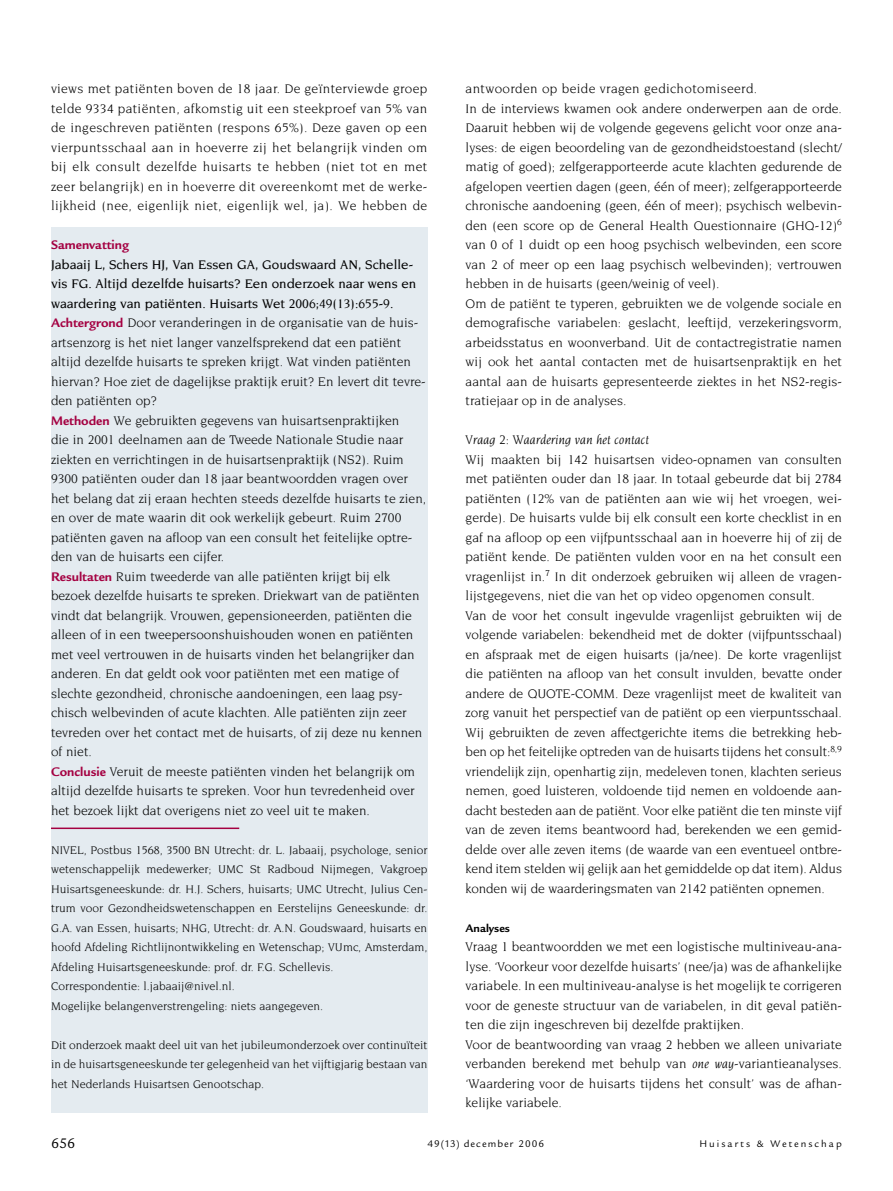
<style>
.page{position:relative;width:893px;height:1191px;background:#fff}
.page>*{position:absolute;margin:0;border:0;box-sizing:border-box;transform-origin:0 0}
.t1{font:15px "Legacy Sans";color:#000}
.Samenvatting{font:13.5px/19.5px "Novarese";color:#000;text-align:justify}
.Samenvatting_lijn{font:13.5px/19.5px "Novarese";color:#000;text-align:justify}
.Samenvatting-2{font:500 13.5px/19.5px "Novarese";color:#000}
.Samenvatting-3{font:13.5px "Novarese";letter-spacing:.025em;color:#000}
.Kop3{font:italic 13.5px "Novarese";color:#000}
.Kop_Samenvatting{font:700 13.5px "Legacy Sans";color:#a40041}
.Samenvatting_noot{font:12px/19.5px "Novarese";color:#000;text-align:justify}
.Kop2{font:700 12px "Legacy Sans";color:#000}
.t2{font:10.5px "Legacy Sans";letter-spacing:.19em;color:#000}
.t3{font:10.5px "Legacy Sans";letter-spacing:.1em;color:#000}
.s1{font-style:italic}
.s2{font-family:"Legacy Sans";font-weight:700;color:#a40041}
</style>
<div class="page">
<div style="left:51px;top:227px;width:376px;height:885px;background:#e4ebf0"></div>
<hr style="left:51px;top:827px;width:188px;height:2px;background:#a40041">
<p class="Samenvatting" style="left:51px;top:79px;width:378px">views met patiënten boven de 18 jaar. De geïnterviewde groep telde 9334 patiënten, afkomstig uit een steekproef van 5% van de ingeschreven patiënten (respons 65%). Deze gaven op een vierpuntsschaal aan in hoeverre zij het belangrijk vinden om bij elk consult dezelfde huisarts te hebben (niet tot en met zeer belangrijk) en in hoeverre dit overeenkomt met de werke&shy;lijkheid (nee, eigenlijk niet, eigenlijk wel, ja). We hebben de</p>
<p class="Samenvatting-3" style="left:466px;top:81px;width:293px">antwoorden op beide vragen gedichotomiseerd.</p>
<p class="Samenvatting" style="left:466px;top:98px;width:378px">In de interviews kwamen ook andere onderwerpen aan de orde.<br>Daaruit hebben wij de volgende gegevens gelicht voor onze ana&shy;lyses: de eigen beoordeling van de gezondheidstoestand (slecht/ matig of goed); zelfgerapporteerde acute klachten gedurende de afgelopen veertien dagen (geen, één of meer); zelfgerapporteerde chronische aandoening (geen, één of meer); psychisch welbevin&shy;den (een score op de General Health Questionnaire (GHQ-12)<sup>6 </sup>van 0 of 1 duidt op een hoog psychisch welbevinden, een score van 2 of meer op een laag psychisch welbevinden); vertrouwen hebben in de huisarts (geen/weinig of veel).</p>
<p class="Samenvatting" style="left:466px;top:293px;width:378px">Om de patiënt te typeren, gebruikten we de volgende sociale en demografische variabelen: geslacht, leeftijd, verzekeringsvorm, arbeidsstatus en woonverband. Uit de contactregistratie namen wij ook het aantal contacten met de huisartsenpraktijk en het aantal aan de huisarts gepresenteerde ziektes in het NS2-regis&shy;tratiejaar op in de analyses.</p>
<p class="Kop3" style="left:466px;top:432px;width:185px">Vraag 2: Waardering van het contact</p>
<p class="Samenvatting" style="left:466px;top:449px;width:378px">Wij maakten bij 142 huisartsen video-opnamen van consulten met patiënten ouder dan 18 jaar. In totaal gebeurde dat bij 2784 patiënten (12% van de patiënten aan wie wij het vroegen, wei&shy;gerde). De huisarts vulde bij elk consult een korte checklist in en gaf na afloop op een vijfpuntsschaal aan in hoeverre hij of zij de patiënt kende. De patiënten vulden voor en na het consult een vragenlijst in.<sup>7</sup> In dit onderzoek gebruiken wij alleen de vragen&shy;lijstgegevens, niet die van het op video opgenomen consult.</p>
<p class="Samenvatting" style="left:466px;top:605px;width:378px">Van de voor het consult ingevulde vragenlijst gebruikten wij de volgende variabelen: bekendheid met de dokter (vijfpuntsschaal) en afspraak met de eigen huisarts (ja/nee). De korte vragenlijst die patiënten na afloop van het consult invulden, bevatte onder andere de QUOTE-COMM. Deze vragenlijst meet de kwaliteit van zorg vanuit het perspectief van de patiënt op een vierpuntsschaal.<br>Wij gebruikten de zeven affectgerichte items die betrekking heb&shy;ben op het feitelijke optreden van de huisarts tijdens het consult:<sup>8,9 </sup>vriendelijk zijn, openhartig zijn, medeleven tonen, klachten serieus nemen, goed luisteren, voldoende tijd nemen en voldoende aan&shy;dacht besteden aan de patiënt. Voor elke patiënt die ten minste vijf van de zeven items beantwoord had, berekenden we een gemid&shy;delde over alle zeven items (de waarde van een eventueel ontbre&shy;kend item stelden wij gelijk aan het gemiddelde op dat item). Aldus konden wij de waarderingsmaten van 2142 patiënten opnemen.</p>
<p class="Kop2" style="left:466px;top:921px;width:46px">Analyses</p>
<p class="Samenvatting" style="left:466px;top:937px;width:378px">Vraag 1 beantwoordden we met een logistische multiniveau-ana&shy;lyse. ‘Voorkeur voor dezelfde huisarts’ (nee/ja) was de afhankelijke variabele. In een multiniveau-analyse is het mogelijk te corrigeren voor de geneste structuur van de variabelen, in dit geval patiën&shy;ten die zijn ingeschreven bij dezelfde praktijken.</p>
<p class="Samenvatting" style="left:466px;top:1034px;width:378px">Voor de beantwoording van vraag 2 hebben we alleen univariate verbanden berekend met behulp van <span class="s1">one way</span>-variantieanalyses. ‘Waardering voor de huisarts tijdens het consult’ was de afhan&shy;kelijke variabele.</p>
<p class="Kop_Samenvatting" style="left:51px;top:237px;width:80px">Samenvatting</p>
<p class="Samenvatting-2" style="left:51px;top:254px;width:367px">Jabaaij L, Schers HJ, Van Essen GA, Goudswaard AN, Schelle&shy;vis FG. Altijd dezelfde huisarts? Een onderzoek naar wens en waardering van patiënten. Huisarts Wet 2006;49(13):655-9.</p>
<p class="Samenvatting" style="left:51px;top:313px;width:376px;text-align:left"><span class="s2">Achtergrond</span> Door veranderingen in de organisatie van de huis&shy;artsenzorg is het niet langer vanzelfsprekend dat een patiënt altijd dezelfde huisarts te spreken krijgt. Wat vinden patiënten hiervan? Hoe ziet de dagelijkse praktijk eruit? En levert dit tevre&shy;den patiënten op?</p>
<p class="Samenvatting" style="left:51px;top:410px;width:377px;text-align:left"><span class="s2">Methoden</span> We gebruikten gegevens van huisartsenpraktijken<br>die in 2001 deelnamen aan de Tweede Nationale Studie naar ziekten en verrichtingen in de huisartsenpraktijk (NS2). Ruim 9300 patiënten ouder dan 18 jaar beantwoordden vragen over het belang dat zij eraan hechten steeds dezelfde huisarts te zien, en over de mate waarin dit ook werkelijk gebeurt. Ruim 2700 patiënten gaven na afloop van een consult het feitelijke optre&shy;den van de huisarts een cijfer.</p>
<p class="Samenvatting" style="left:51px;top:566px;width:373px;text-align:left"><span class="s2">Resultaten</span> Ruim tweederde van alle patiënten krijgt bij elk bezoek dezelfde huisarts te spreken. Driekwart van de patiënten vindt dat belangrijk. Vrouwen, gepensioneerden, patiënten die alleen of in een tweepersoonshuishouden wonen en patiënten met veel vertrouwen in de huisarts vinden het belangrijker dan anderen. En dat geldt ook voor patiënten met een matige of slechte gezondheid, chronische aandoeningen, een laag psy&shy;chisch welbevinden of acute klachten. Alle patiënten zijn zeer tevreden over het contact met de huisarts, of zij deze nu kennen of niet.</p>
<p class="Samenvatting_lijn" style="left:51px;top:761px;width:366px"><span class="s2">Conclusie</span> Veruit de meeste patiënten vinden het belangrijk om altijd dezelfde huisarts te spreken. Voor hun tevredenheid over het bezoek lijkt dat overigens niet zo veel uit te maken.</p>
<p class="Samenvatting_noot" style="left:51px;top:840px;width:378px">NIVEL, Postbus 1568, 3500 BN Utrecht: dr. L. Jabaaij, psychologe, senior wetenschappelijk medewerker; UMC St Radboud Nijmegen, Vakgroep Huisartsgeneeskunde: dr. H.J. Schers, huisarts; UMC Utrecht, Julius Cen&shy;trum voor Gezondheidswetenschappen en Eerstelijns Geneeskunde: dr.<br>G.A. van Essen, huisarts; NHG, Utrecht: dr. A.N. Goudswaard, huisarts en hoofd Afdeling Richtlijnontwikkeling en Wetenschap; VUmc, Amsterdam, Afdeling Huisartsgeneeskunde: prof. dr. F.G. Schellevis.</p>
<p class="Samenvatting_noot" style="left:51px;top:976px;width:185px">Correspondentie: l.jabaaij@nivel.nl.</p>
<p class="Samenvatting_noot" style="left:51px;top:996px;width:273px">Mogelijke belangenverstrengeling: niets aangegeven.</p>
<p class="Samenvatting_noot" style="left:51px;top:1035px;width:378px">Dit onderzoek maakt deel uit van het jubileumonderzoek over continuïteit in de huisartsgeneeskunde ter gelegenheid van het vijftigjarig bestaan van het Nederlands Huisartsen Genootschap.</p>
<p class="t1" style="left:51px;top:1134px;width:26px">656</p>
<p class="t3" style="left:427px;top:1138px;width:118px">49(13) december 2006</p>
<p class="t2" style="left:699px;top:1138px;width:144px">Huisarts &amp; Wetenschap</p>
</div>
